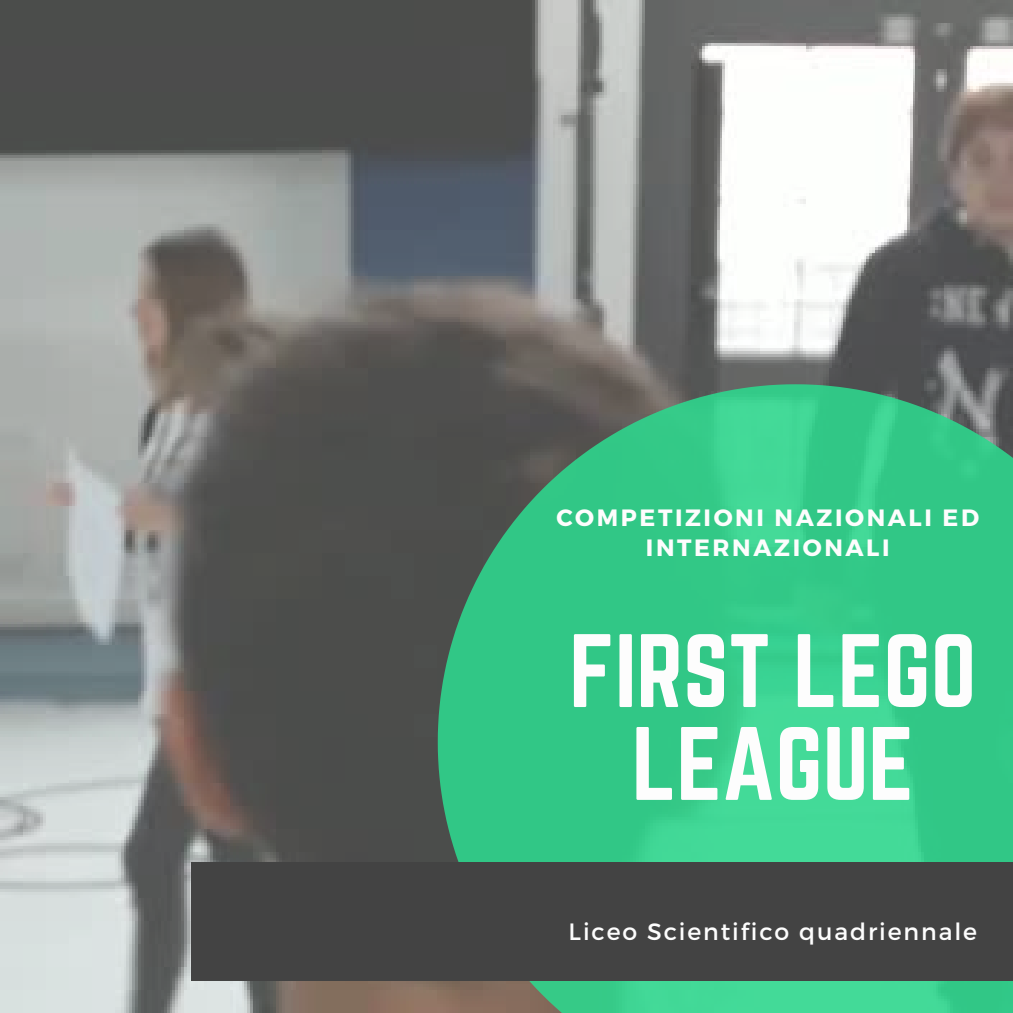
<style>
.page{position:relative;width:1013px;height:1013px;background:#fff}
.page>*{position:absolute;margin:0;border:0;box-sizing:border-box;transform-origin:0 0}
.t1{font:91.12px/92.8px "Norwester";color:#fdfdfd;text-align:center}
.t2{font:700 23.62px/30px "Montserrat";letter-spacing:.11em;color:#fdfdfd;text-align:center}
.t3{font:23.62px "Montserrat";letter-spacing:.08em;color:#fdfdfd}
</style>
<div class="page">
<img style="left:0;top:0;width:1012px;height:1012px">
<svg style="left:438px;top:384px;width:574px;height:628px;fill:#32c786"></svg>
<div style="left:191px;top:862px;width:821px;height:118px;background:#434343"></div>
<p class="t2" style="left:556px;top:501px;width:424px">COMPETIZIONI NAZIONALI ED<br>INTERNAZIONALI</p>
<h1 class="t1" style="left:569px;top:624px;width:408px">FIRST LEGO<br>LEAGUE</h1>
<p class="t3" style="left:568px;top:915px;width:410px">Liceo Scientifico quadriennale</p>
</div>
